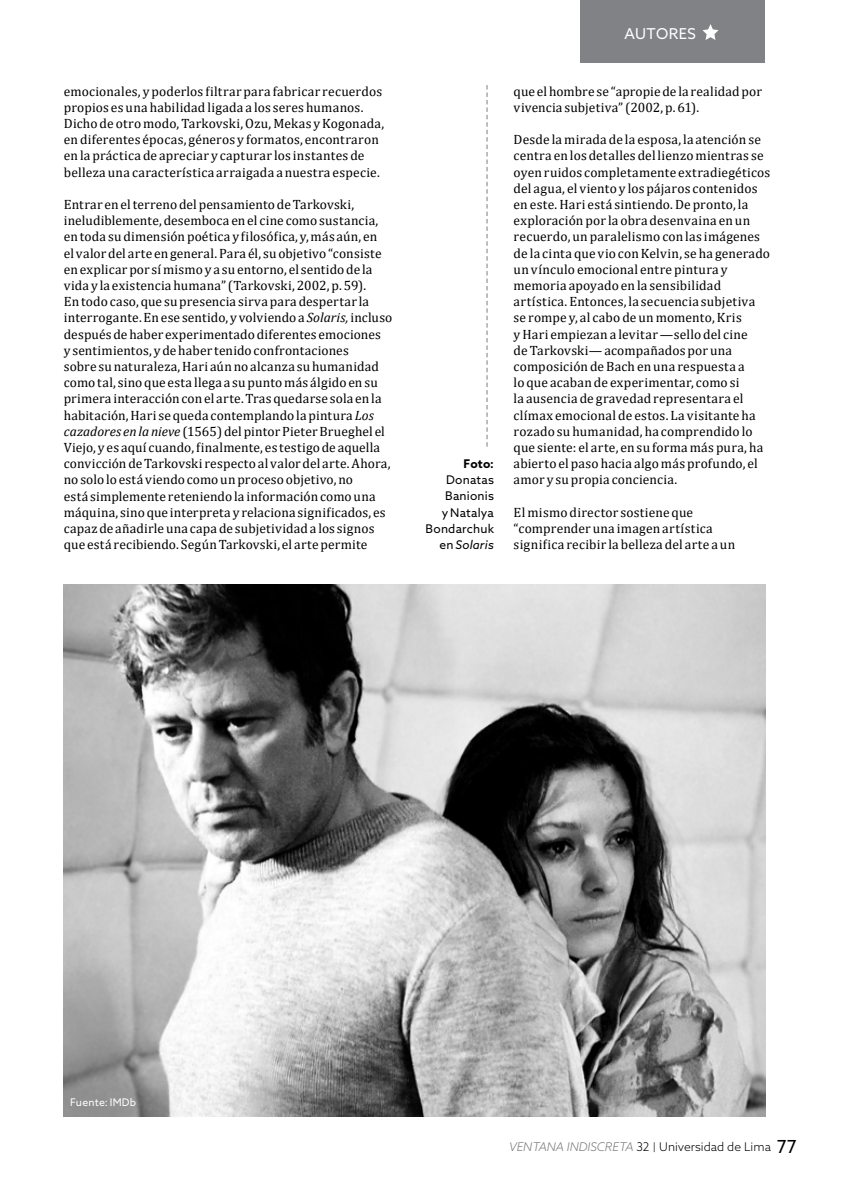
<style>
.page{position:relative;width:851px;height:1191px;background:#fff}
.page>*{position:absolute;margin:0;border:0;box-sizing:border-box;transform-origin:0 0}
.t1{font:15px "Azo Sans";letter-spacing:.025em;color:#fff}
.t2{font:13.5px/16.2px "Cambria";letter-spacing:.015em;color:#000}
.t3{font:12px/16.2px "Azo Sans";letter-spacing:.015em;color:#000;text-align:right}
.t4{font:300 12px "Azo Sans";color:#000}
.t5{font:700 12px "Azo Sans";color:#000}
.t6{font:10.5px "Azo Sans";letter-spacing:.025em;color:#fff}
.s1{font-style:italic}
.s2{font-style:italic;color:#77787b}
.s3{font-size:9.6px}
.s4{font-weight:400;font-size:18px}
</style>
<div class="page">
<img style="left:64px;top:584px;width:701px;height:532px">
<svg style="left:486px;top:85px;width:1px;height:362px"></svg>
<div style="left:580px;top:0;width:184px;height:63px;background:#808285"></div>
<svg style="left:702px;top:24px;width:16px;height:16px"></svg>
<p class="t2" style="left:64px;top:83px;width:322px">emocionales, y poderlos filtrar para fabricar recuerdos propios es una habilidad ligada a los seres humanos.<br>Dicho de otro modo, Tarkovski, Ozu, Mekas y Kogonada, en diferentes épocas, géneros y formatos, encontraron en la práctica de apreciar y capturar los instantes de belleza una característica arraigada a nuestra especie.</p>
<p class="t2" style="left:64px;top:196px;width:330px">Entrar en el terreno del pensamiento de Tarkovski, ineludiblemente, desemboca en el cine como sustancia, en toda su dimensión poética y filosófica, y, más aún, en<br>el valor del arte en general. Para él, su objetivo “consiste en explicar por sí mismo y a su entorno, el sentido de la vida y la existencia humana” (Tarkovski, 2002, p. 59).<br>En todo caso, que su presencia sirva para despertar la interrogante. En ese sentido, y volviendo a <span class="s1">Solaris,</span> incluso después de haber experimentado diferentes emociones<br>y sentimientos, y de haber tenido confrontaciones<br>sobre su naturaleza, Hari aún no alcanza su humanidad como tal, sino que esta llega a su punto más álgido en su primera interacción con el arte. Tras quedarse sola en la habitación, Hari se queda contemplando la pintura <span class="s1">Los cazadores en la nieve</span> (1565) del pintor Pieter Brueghel el Viejo, y es aquí cuando, finalmente, es testigo de aquella convicción de Tarkovski respecto al valor del arte. Ahora, no solo lo está viendo como un proceso objetivo, no<br>está simplemente reteniendo la información como una máquina, sino que interpreta y relaciona significados, es capaz de añadirle una capa de subjetividad a los signos que está recibiendo. Según Tarkovski, el arte permite</p>
<p class="t5" style="left:463px;top:456px;width:32px">Foto:</p>
<p class="t3" style="left:425px;top:471px;width:70px">Donatas<br>Banionis<br>y Natalya<br>Bondarchuk en <span class="s1">Solaris</span></p>
<p class="t1" style="left:624px;top:24px;width:73px">AUTORES</p>
<p class="t2" style="left:513px;top:83px;width:250px">que el hombre se “apropie de la realidad por vivencia subjetiva” (2002, p. 61).</p>
<p class="t2" style="left:513px;top:131px;width:258px">Desde la mirada de la esposa, la atención se centra en los detalles del lienzo mientras se oyen ruidos completamente extradiegéticos del agua, el viento y los pájaros contenidos en este. Hari está sintiendo. De pronto, la exploración por la obra desenvaina en un recuerdo, un paralelismo con las imágenes de la cinta que vio con Kelvin, se ha generado un vínculo emocional entre pintura y memoria apoyado en la sensibilidad artística. Entonces, la secuencia subjetiva se rompe y, al cabo de un momento, Kris<br>y Hari empiezan a levitar —sello del cine<br>de Tarkovski— acompañados por una composición de Bach en una respuesta a<br>lo que acaban de experimentar, como si<br>la ausencia de gravedad representara el clímax emocional de estos. La visitante ha rozado su humanidad, ha comprendido lo que siente: el arte, en su forma más pura, ha abierto el paso hacia algo más profundo, el amor y su propia conciencia.</p>
<p class="t2" style="left:513px;top:504px;width:223px">El mismo director sostiene que “comprender una imagen artística significa recibir la belleza del arte a un</p>
<p class="t6" style="left:70px;top:1095px;width:67px">Fuente: IMDb</p>
<p class="t4" style="left:509px;top:1139px;width:289px"><span class="s2">VENTANA INDISCRETA</span> 32 <span class="s3">|</span> Universidad de Lima <span class="s4">77</span></p>
</div>
